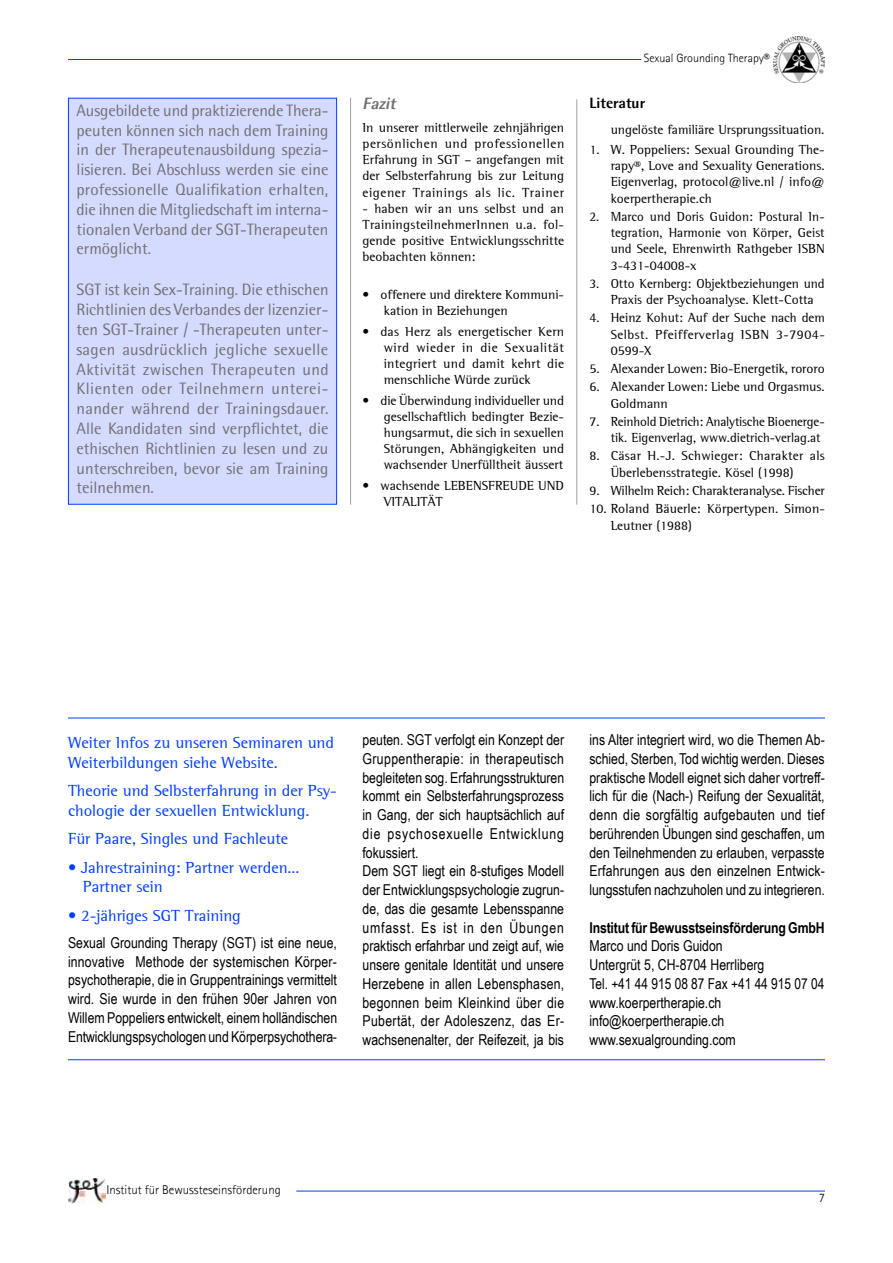
<style>
.page{position:relative;width:893px;height:1263px;background:#fff}
.page>*{position:absolute;margin:0;border:0;box-sizing:border-box;transform-origin:0 0}
.t1{font:16.5px/19.8px "Rotis Semi Sans";color:#707172;text-align:justify}
.t2{font:16.5px/19.8px "Rotis Semi Serif";color:#003eff}
.t3{font:italic 800 16.5px "Agfa Rotis Semisans";color:#707172}
.t4{font:15px/18.8px "Arial Narrow";color:#000;text-align:justify}
.t5{font:700 15px "Arial Narrow";letter-spacing:-.01em;color:#000}
.t6{font:800 15px "Agfa Rotis Semisans";color:#000}
.t7{font:13.5px/16.2px "Rotis Semi Serif";color:#000}
.t8{font:13.5px/16.2px "Rotis Semi Serif";color:#000;text-align:justify;scale:.96 1}
.t9{font:300 12.75px "Agfa Rotis Sans Serif";color:#000}
.t10{font:300 12px "Agfa Rotis Sans Serif";color:#000}
</style>
<div class="page">
<div style="left:68px;top:98px;width:269px;height:407px;background:#d5daff;border:1px solid #003eff"></div>
<hr style="left:576px;top:99px;width:1px;height:406px;background:#9ea0a2">
<hr style="left:350px;top:98px;width:1px;height:407px;background:#9ea0a2">
<hr style="left:68px;top:718px;width:757px;height:1px;background:#003eff">
<hr style="left:68px;top:1059px;width:757px;height:1px;background:#003eff">
<hr style="left:296px;top:1191px;width:529px;height:1px;background:#003eff">
<hr style="left:68px;top:59px;width:573px;height:1px;background:#003eff">
<img style="left:773px;top:37px;width:52px;height:45px">
<img style="left:68px;top:1178px;width:37px;height:25px">
<p class="t1" style="left:77px;top:100px;width:253px">Ausgebildete und praktizierende Thera&shy;peuten können sich nach dem Training in der Therapeutenausbildung spezia&shy;lisieren. Bei Abschluss werden sie eine professionelle Qualifikation erhalten, die ihnen die Mitgliedschaft im interna&shy;tionalen Verband der SGT-Therapeuten ermöglicht.</p>
<p class="t1" style="left:77px;top:280px;width:254px">SGT ist kein Sex-Training. Die ethischen Richtlinien des Verbandes der lizenzier&shy;ten SGT-Trainer / -Therapeuten unter&shy;sagen ausdrücklich jegliche sexuelle Aktivität zwischen Therapeuten und Klienten oder Teilnehmern unterei&shy;nander während der Trainingsdauer.<br>Alle Kandidaten sind verpflichtet, die ethischen Richtlinien zu lesen und zu unterschreiben, bevor sie am Training teilnehmen.</p>
<p class="t3" style="left:362px;top:93px;width:38px">Fazit</p>
<p class="t7" style="left:362px;top:119px;width:203px;text-align:justify">In unserer mittlerweile zehnjährigen persönlichen und professionellen Erfahrung in SGT – angefangen mit der Selbsterfahrung bis zur Leitung eigener Trainings als lic. Trainer</p>
<p class="t7" style="left:362px;top:200px;width:203px;text-align:justify">- haben wir an uns selbst und an TrainingsteilnehmerInnen u.a. fol&shy;gende positive Entwicklungsschritte beobachten können:</p>
<p class="t7" style="left:384px;top:286px;width:182px;text-indent:-21px">• offenere und direktere Kommuni&shy;kation in Beziehungen</p>
<p class="t7" style="left:384px;top:323px;width:182px;text-align:justify;text-indent:-21px">• das Herz als energetischer Kern wird wieder in die Sexualität integriert und damit kehrt die menschliche Würde zurück</p>
<p class="t7" style="left:384px;top:392px;width:182px;text-align:justify;text-indent:-21px">• die Überwindung individueller und gesellschaftlich bedingter Bezie&shy;hungsarmut, die sich in sexuellen Störungen, Abhängigkeiten und wachsender Unerfülltheit äussert</p>
<p class="t7" style="left:384px;top:477px;width:182px;text-indent:-21px">• wachsende LEBENSFREUDE UND<br>VITALITÄT</p>
<p class="t10" style="left:644px;top:51px;width:127px">Sexual Grounding Therapy®</p>
<p class="t6" style="left:590px;top:94px;width:57px">Literatur</p>
<p class="t7" style="left:611px;top:121px;width:215px">ungelöste familiäre Ursprungssituation.</p>
<p class="t7" style="left:611px;top:141px;width:216px;text-align:justify;text-indent:-21px">1. W. Poppeliers: Sexual Grounding The&shy;rapy®, Love and Sexuality Generations.<br>Eigenverlag, protocol@live.nl / info@ koerpertherapie.ch</p>
<p class="t8" style="left:611px;top:208px;width:224px;text-indent:-21px">2. Marco und Doris Guidon: Postural In&shy;tegration, Harmonie von Körper, Geist und Seele, Ehrenwirth Rathgeber ISBN 3-431-04008-x</p>
<p class="t7" style="left:611px;top:275px;width:216px;text-indent:-21px">3. Otto Kernberg: Objektbeziehungen und<br>Praxis der Psychoanalyse. Klett-Cotta</p>
<p class="t7" style="left:611px;top:310px;width:216px;text-align:justify;text-indent:-21px">4. Heinz Kohut: Auf der Suche nach dem Selbst. Pfeifferverlag ISBN 3-7904- 0599-X</p>
<p class="t7" style="left:589px;top:360px;width:237px">5. Alexander Lowen: Bio-Energetik, rororo</p>
<p class="t7" style="left:611px;top:379px;width:216px;text-indent:-21px">6. Alexander Lowen: Liebe und Orgasmus.<br>Goldmann</p>
<p class="t7" style="left:611px;top:413px;width:216px;text-indent:-21px">7. Reinhold Dietrich: Analytische Bioenerge&shy;tik. Eigenverlag, www.dietrich-verlag.at</p>
<p class="t7" style="left:611px;top:448px;width:216px;text-indent:-21px">8. Cäsar H.-J. Schwieger: Charakter als<br>Überlebensstrategie. Kösel (1998)</p>
<p class="t7" style="left:589px;top:482px;width:237px">9. Wilhelm Reich: Charakteranalyse. Fischer</p>
<p class="t7" style="left:611px;top:501px;width:216px;text-indent:-21px">10. Roland Bäuerle: Körpertypen. Simon-<br>Leutner (1988)</p>
<p class="t2" style="left:68px;top:732px;width:267px">Weiter Infos zu unseren Seminaren und<br>Weiterbildungen siehe Website.</p>
<p class="t2" style="left:68px;top:781px;width:270px">Theorie und Selbsterfahrung in der Psy&shy;chologie der sexuellen Entwicklung.</p>
<p class="t2" style="left:68px;top:829px;width:222px">Für Paare, Singles und Fachleute</p>
<p class="t2" style="left:83px;top:857px;width:218px;text-indent:-15px">• Jahrestraining: Partner werden...<br>Partner sein</p>
<p class="t2" style="left:68px;top:905px;width:174px">• 2-jähriges SGT Training</p>
<p class="t4" style="left:68px;top:933px;width:271px">Sexual Grounding Therapy (SGT) ist eine neue, innovative Methode der systemischen Körper&shy;psychotherapie, die in Gruppentrainings vermittelt wird. Sie wurde in den frühen 90er Jahren von Willem Poppeliers entwickelt, einem holländischen Entwicklungspsychologen und Körperpsychothera-</p>
<p class="t4" style="left:362px;top:730px;width:203px;text-align:left">peuten. SGT verfolgt ein Konzept der Gruppentherapie: in therapeutisch begleiteten sog. Erfahrungsstrukturen kommt ein Selbsterfahrungsprozess in Gang, der sich hauptsächlich auf die psychosexuelle Entwicklung fokussiert.<br>Dem SGT liegt ein 8-stufiges Modell der Entwicklungspsychologie zugrun&shy;de, das die gesamte Lebensspanne umfasst. Es ist in den Übungen praktisch erfahrbar und zeigt auf, wie unsere genitale Identität und unsere Herzebene in allen Lebensphasen, begonnen beim Kleinkind über die Pubertät, der Adoleszenz, das Er&shy;wachsenenalter, der Reifezeit, ja bis</p>
<p class="t4" style="left:589px;top:730px;width:237px">ins Alter integriert wird, wo die Themen Ab&shy;schied, Sterben, Tod wichtig werden. Dieses praktische Modell eignet sich daher vortreff&shy;lich für die (Nach-) Reifung der Sexualität, denn die sorgfältig aufgebauten und tief berührenden Übungen sind geschaffen, um den Teilnehmenden zu erlauben, verpasste Erfahrungen aus den einzelnen Entwick&shy;lungsstufen nachzuholen und zu integrieren.</p>
<p class="t5" style="left:589px;top:916px;width:237px">Institut für Bewusstseinsförderung GmbH</p>
<p class="t4" style="left:589px;top:936px;width:236px;text-align:left">Marco und Doris Guidon<br>Untergrüt 5, CH-8704 Herrliberg<br>Tel. +41 44 915 08 87 Fax +41 44 915 07 04 www.koerpertherapie.ch info@koerpertherapie.ch www.sexualgrounding.com</p>
<p class="t9" style="left:106px;top:1183px;width:176px">Institut für Bewussteseinsförderung</p>
<p class="t9" style="left:819px;top:1191px;width:8px">7</p>
</div>
